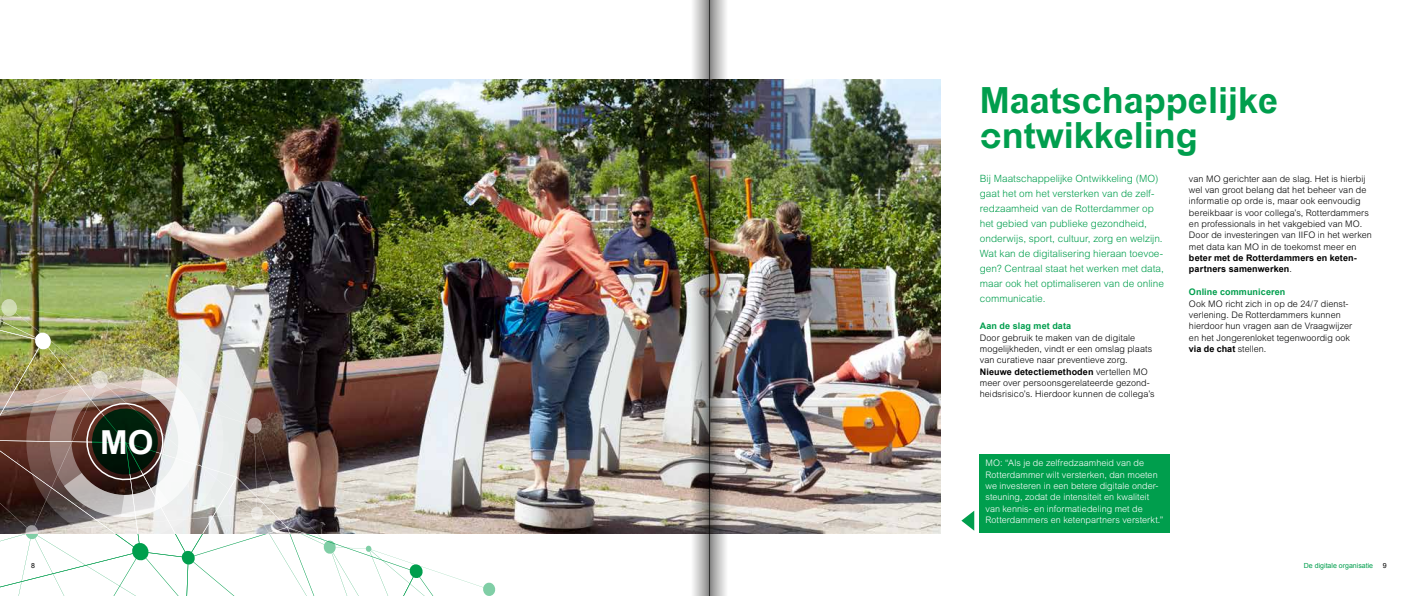
<style>
.page{position:relative;width:1418px;height:596px;background:#fff}
.page>*{position:absolute;margin:0;border:0;box-sizing:border-box;transform-origin:0 0}
.t1{font:700 36px/35px "Arialfor Rotterdam";color:#009e4d}
.t2{font:700 33px "Arial";color:#fff}
.t3{font:300 10px/15px "Arial MT Std";color:#009e4d}
.t4{font:300 9px/11.3px "Arial MT Std";letter-spacing:.005em;color:#000}
.t5{font:300 9px/11.3px "Arial MT Std";letter-spacing:.005em;color:#fff}
.t6{font:700 9px/11.3px "Arial";letter-spacing:.015em;color:#000}
.t7{font:700 9px "Arial";letter-spacing:.015em;color:#009e4d}
.t8{font:7px "Arial";color:#009e4d}
.t9{font:7px "Arial";color:#000}
.s1{font-family:"Arial MT Std";font-weight:300}
</style>
<div class="page">
<img style="left:0;top:79px;width:940px;height:454px">
<img style="left:0;top:297px;width:495px;height:298px">
<img style="left:26px;top:342px;width:197px;height:191px">
<div style="left:979px;top:454px;width:190px;height:78px;background:#009e4d"></div>
<svg style="left:961px;top:511px;width:13px;height:19px"></svg>
<img style="left:690px;top:0;width:19px;height:595px">
<img style="left:709px;top:0;width:18px;height:595px">
<h1 class="t1" style="left:979px;top:83px;width:300px">Maatschappelijke ontwikkeling</h1>
<h2 class="t2" style="left:100px;top:420px;width:55px">MO</h2>
<p class="t3" style="left:979px;top:171px;width:186px">Bij Maatschappelijke Ontwikkeling (MO) gaat het om het versterken van de zelf&shy;redzaamheid van de Rotterdammer op het gebied van publieke gezondheid, onderwijs, sport, cultuur, zorg en welzijn.<br>Wat kan de digitalisering hieraan toevoe&shy;gen? Centraal staat het werken met data, maar ook het optimaliseren van de online communicatie.</p>
<p class="t7" style="left:979px;top:320px;width:93px">Aan de slag met data</p>
<p class="t4" style="left:979px;top:331px;width:174px">Door gebruik te maken van de digitale mogelijkheden, vindt er een omslag plaats van curatieve naar preventieve zorg.</p>
<p class="t6" style="left:979px;top:366px;width:169px">Nieuwe detectiemethoden <span class="s1">vertellen MO</span></p>
<p class="t4" style="left:979px;top:377px;width:176px">meer over persoonsgerelateerde gezond&shy;heidsrisico’s. Hierdoor kunnen de collega’s</p>
<p class="t5" style="left:985px;top:457px;width:179px">MO: “Als je de zelfredzaamheid van de Rotterdammer wilt versterken, dan moeten we investeren in een betere digitale onder&shy;steuning, zodat de intensiteit en kwaliteit van kennis- en informatiedeling met de Rotterdammers en ketenpartners versterkt.”</p>
<p class="t4" style="left:1188px;top:173px;width:184px">van MO gerichter aan de slag. Het is hierbij wel van groot belang dat het beheer van de informatie op orde is, maar ook eenvoudig bereikbaar is voor collega’s, Rotterdammers en professionals in het vakgebied van MO.<br>Door de investeringen van IIFO in het werken met data kan MO in de toekomst meer en</p>
<p class="t6" style="left:1188px;top:252px;width:169px">beter met de Rotterdammers en keten&shy;partners samenwerken<span class="s1">.</span></p>
<p class="t7" style="left:1188px;top:286px;width:98px">Online communiceren</p>
<p class="t4" style="left:1188px;top:297px;width:165px">Ook MO richt zich in op de 24/7 dienst&shy;verlening. De Rotterdammers kunnen hierdoor hun vragen aan de Vraagwijzer en het Jongerenloket tegenwoordig ook</p>
<p class="t6" style="left:1188px;top:343px;width:79px">via de chat <span class="s1">stellen.</span></p>
<p class="t9" style="left:31px;top:560px;width:5px">8</p>
<p class="t8" style="left:1303px;top:560px;width:71px">De digitale organisatie</p>
<p class="t9" style="left:1382px;top:560px;width:5px">9</p>
</div>
